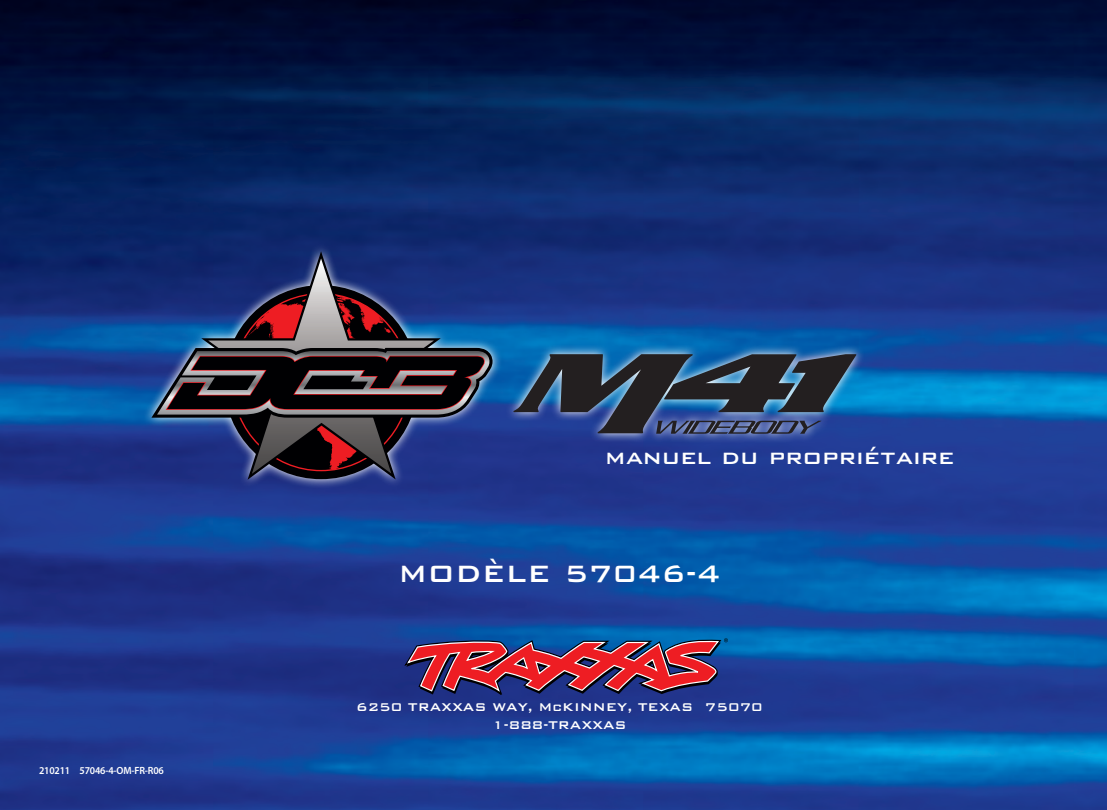
<style>
.page{position:relative;width:1107px;height:810px;background:#fff}
.page>*{position:absolute;margin:0;border:0;box-sizing:border-box;transform-origin:0 0}
.t1{font:31.5px "Bank Gothic Medium BT";color:#fff}
.t2{font:26.7px "Bank Gothic Medium BT";color:#fff}
.t3{font:15px "Bank Gothic Medium BT";color:#fff}
.t4{font:600 10.5px "Myriad";letter-spacing:-.015em;color:#fff;scale:.95 1}
</style>
<div class="page">
<img style="left:0;top:0;width:1107px;height:810px">
<svg style="left:405px;top:638px;width:323px;height:57px;background:#843b5b"></svg>
<svg style="left:143px;top:244px;width:359px;height:245px;background:#173381"></svg>
<svg style="left:201px;top:251px;width:240px;height:229px;background:#223576"></svg>
<svg style="left:151px;top:293px;width:342px;height:179px;background:#393b5a"></svg>
<svg style="left:505px;top:345px;width:360px;height:98px;background:#205eaa"></svg>
<svg style="left:513px;top:354px;width:343px;height:80px;background:#2e4665"></svg>
<p class="t4" style="left:39px;top:765px;width:133px">210211 57046-4-OM-FR-R06</p>
<p class="t2" style="left:605px;top:442px;width:351px">manuel du propriétaire</p>
<p class="t1" style="left:398px;top:556px;width:324px">MODÈLE 57046-4</p>
<p class="t3" style="left:356px;top:699px;width:408px">6250 TRAXXAS WAY, McKINNEY, TEXAS 75070</p>
<p class="t3" style="left:492px;top:717px;width:136px">1-888-TRAXXAS</p>
</div>
